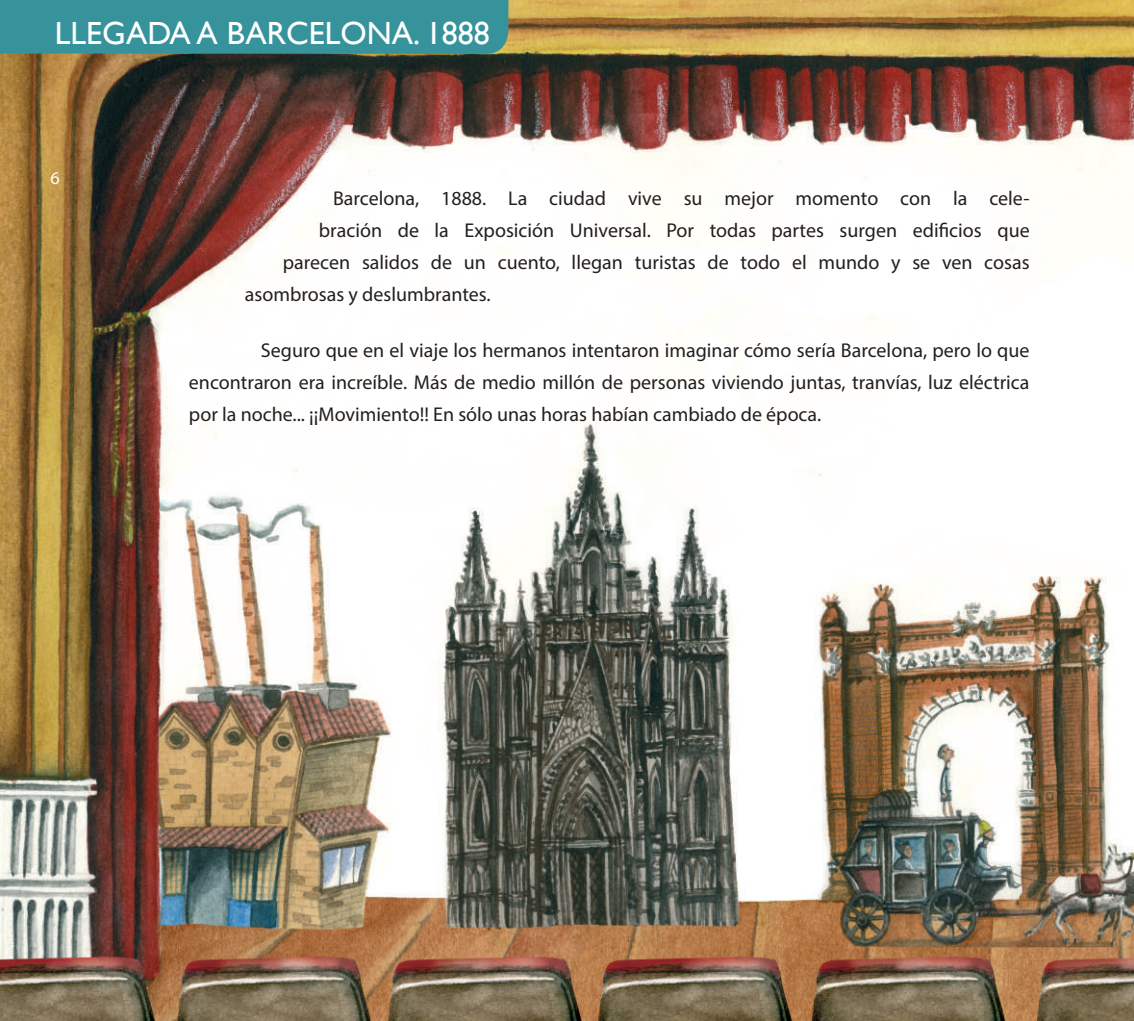
<style>
.page{position:relative;width:1134px;height:1021px;background:#fff}
.page>*{position:absolute;margin:0;border:0;box-sizing:border-box;transform-origin:0 0}
.t1{font:32px "Gill Sans";color:#fff}
.t2{font:20px/32px "Myriad Pro";color:#231f20;text-align:justify}
.t3{font:18px "Myriad Pro";color:#fff}
</style>
<div class="page">
<img style="left:0;top:0;width:1134px;height:1020px">
<div style="left:0;top:0;width:508px;height:54px;background:#37939b"></div>
<h1 class="t1" style="left:55px;top:14px;width:436px">LLEGADA A BARCELONA. 1888</h1>
<p class="t3" style="left:51px;top:166px;width:11px">6</p>
<p class="t2" style="left:333px;top:182px;width:698px">Barcelona, 1888. La ciudad vive su mejor momento con la cele-</p>
<p class="t2" style="left:319px;top:214px;width:712px">bración de la Exposición Universal. Por todas partes surgen edificios que</p>
<p class="t2" style="left:283px;top:246px;width:748px">parecen salidos de un cuento, llegan turistas de todo el mundo y se ven cosas</p>
<p class="t2" style="left:245px;top:278px;width:247px">asombrosas y deslumbrantes.</p>
<p class="t2" style="left:189px;top:334px;width:842px;text-indent:72px">Seguro que en el viaje los hermanos intentaron imaginar cómo sería Barcelona, pero lo que encontraron era increíble. Más de medio millón de personas viviendo juntas, tranvías, luz eléctrica por la noche... ¡¡Movimiento!! En sólo unas horas habían cambiado de época.</p>
</div>
